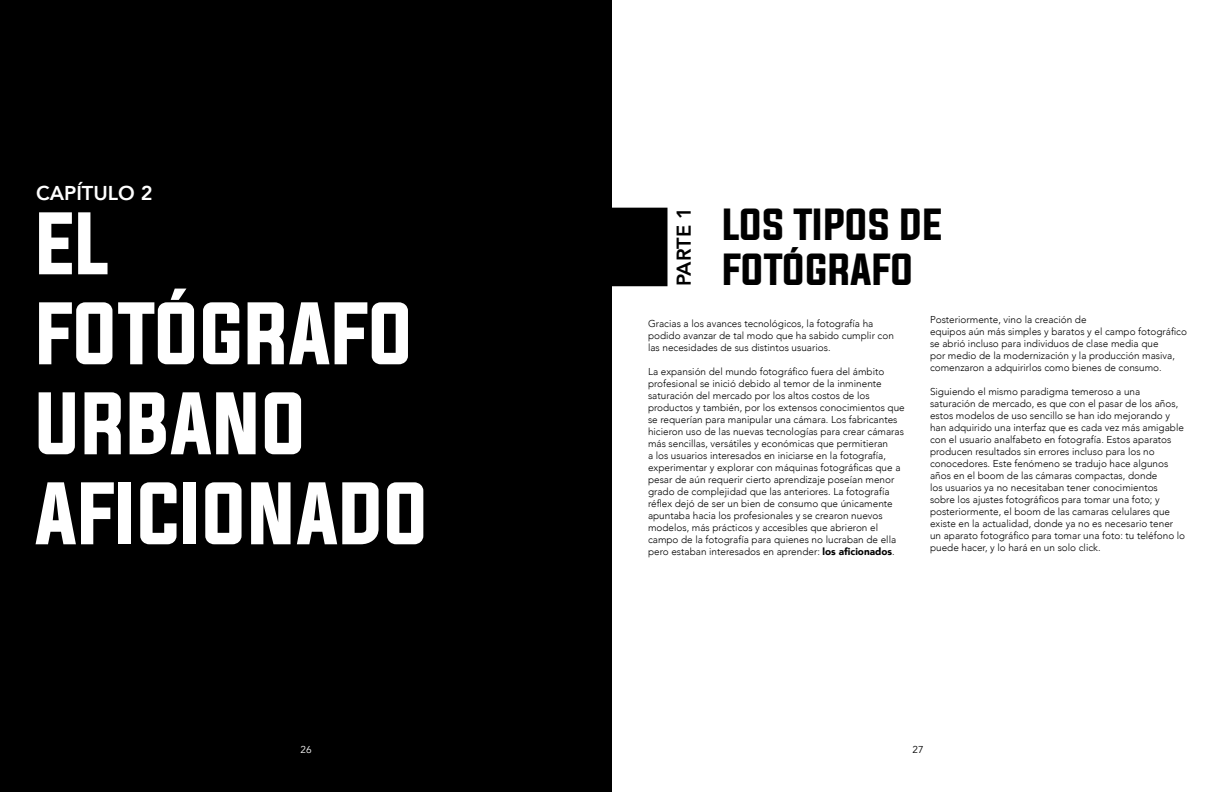
<style>
.page{position:relative;width:1224px;height:792px;background:#fff}
.page>*{position:absolute;margin:0;border:0;box-sizing:border-box;transform-origin:0 0}
.t1{font:75px/90px "Evogria";color:#fff}
.t2{font:38px/45.6px "Evogria";color:#000}
.t3{font:800 20px "Avenir";color:#fff}
.t4{font:800 20px "Avenir";letter-spacing:-.01em;color:#000}
.t5{font:300 10px/12px "Avenir";color:#000}
.t6{font:10px "Avenir";color:#fff}
.t7{font:10px "Avenir";color:#000}
.s1{font-weight:900}
</style>
<div class="page">
<div style="left:0;top:1px;width:611px;height:791px;background:#000"></div>
<div style="left:612px;top:208px;width:55px;height:78px;background:#000"></div>
<div style="left:612px;top:208px;width:56px;height:78px;border:1px solid #000"></div>
<h3 class="t3" style="left:36px;top:178px;width:118px">CAPÍTULO 2</h3>
<h1 class="t1" style="left:36px;top:202px;width:395px">EL<br>FOTÓGRAFO<br>URBANO<br>AFICIONADO</h1>
<h2 class="t2" style="left:722px;top:203px;width:222px">LOS TIPOS DE<br>FOTÓGRAFO</h2>
<h3 class="t4" style="left:668px;top:286px;width:80px;rotate:-90deg">PARTE 1</h3>
<p class="t5" style="left:930px;top:314px;width:259px">Posteriormente, vino la creación de<br>equipos aún más simples y baratos y el campo fotográfico se abrió incluso para individuos de clase media que<br>por medio de la modernización y la producción masiva, comenzaron a adquirirlos como bienes de consumo.</p>
<p class="t5" style="left:930px;top:386px;width:257px">Siguiendo el mismo paradigma temeroso a una saturación de mercado, es que con el pasar de los años, estos modelos de uso sencillo se han ido mejorando y han adquirido una interfaz que es cada vez más amigable con el usuario analfabeto en fotografía. Estos aparatos producen resultados sin errores incluso para los no conocedores. Este fenómeno se tradujo hace algunos años en el boom de las cámaras compactas, donde<br>los usuarios ya no necesitaban tener conocimientos sobre los ajustes fotográficos para tomar una foto; y posteriormente, el boom de las camaras celulares que existe en la actualidad, donde ya no es necesario tener un aparato fotográfico para tomar una foto: tu teléfono lo puede hacer, y lo hará en un solo click.</p>
<p class="t5" style="left:648px;top:318px;width:247px">Gracias a los avances tecnológicos, la fotografía ha podido avanzar de tal modo que ha sabido cumplir con las necesidades de sus distintos usuarios.</p>
<p class="t5" style="left:648px;top:366px;width:258px">La expansión del mundo fotográfico fuera del ámbito profesional se inició debido al temor de la inminente saturación del mercado por los altos costos de los productos y también, por los extensos conocimientos que se requerían para manipular una cámara. Los fabricantes hicieron uso de las nuevas tecnologías para crear cámaras más sencillas, versátiles y económicas que permitieran<br>a los usuarios interesados en iniciarse en la fotografía, experimentar y explorar con máquinas fotográficas que a pesar de aún requerir cierto aprendizaje poseían menor grado de complejidad que las anteriores. La fotografía réflex dejó de ser un bien de consumo que únicamente apuntaba hacia los profesionales y se crearon nuevos modelos, más prácticos y accesibles que abrieron el campo de la fotografía para quienes no lucraban de ella pero estaban interesados en aprender: <span class="s1">los aficionados</span>.</p>
<p class="t6" style="left:300px;top:743px;width:13px">26</p>
<p class="t7" style="left:912px;top:743px;width:13px">27</p>
</div>
